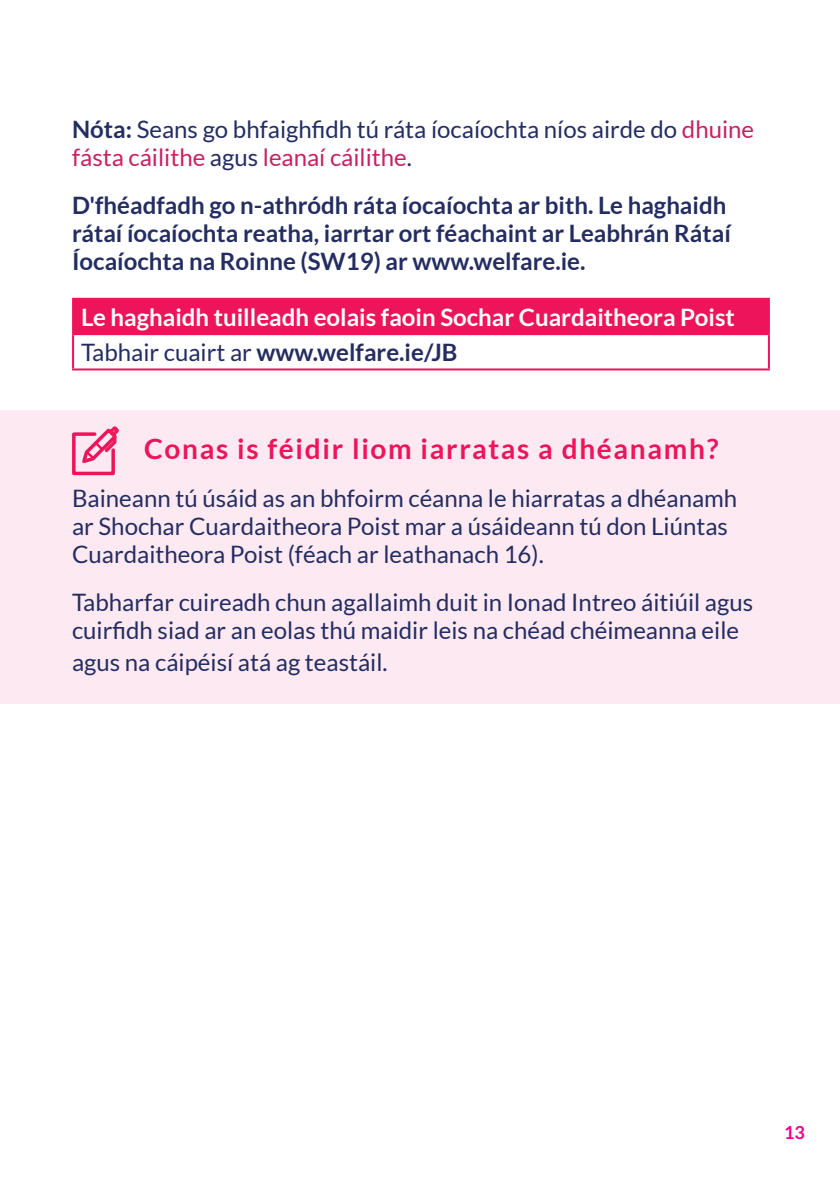
<style>
.page{position:relative;width:840px;height:1191px;background:#fff}
.page>*{position:absolute;margin:0;border:0;box-sizing:border-box;transform-origin:0 0}
.Part_1_Subheading{font:700 28px "Lato";letter-spacing:.06em;color:#ed145b}
.t1{font:24px/28px "Lato";color:#242d62}
.t2{font:700 24px/28px "Lato";color:#242d62}
.t3{font:700 24px "Lato";color:#fff}
.t4{font:700 18px "Lato";color:#ec008c}
.s1{font-weight:700}
.s2{color:#c72263}
.s3{font-weight:400}
</style>
<div class="page">
<div style="left:0;top:410px;width:839px;height:294px;background:#fde9f1"></div>
<div style="left:73px;top:299px;width:695px;height:35px;background:#ed145b"></div>
<hr style="left:72px;top:298px;width:697px;height:2px;background:#ed145b">
<hr style="left:72px;top:300px;width:2px;height:33px;background:#ed145b">
<hr style="left:767px;top:300px;width:2px;height:33px;background:#ed145b">
<hr style="left:72px;top:333px;width:697px;height:2px;background:#ed145b">
<hr style="left:72px;top:335px;width:2px;height:33px;background:#ed145b">
<hr style="left:767px;top:335px;width:2px;height:33px;background:#ed145b">
<hr style="left:72px;top:368px;width:697px;height:2px;background:#ed145b">
<svg style="left:72px;top:426px;width:47px;height:50px"></svg>
<p class="t1" style="left:72px;top:115px;width:683px"><span class="s1">Nóta:</span> Seans go bhfaighfidh tú ráta íocaíochta níos airde do <span class="s2">dhuine fásta cáilithe</span> agus <span class="s2">leanaí cáilithe</span>.</p>
<p class="t2" style="left:72px;top:191px;width:660px">D'fhéadfadh go n-athródh ráta íocaíochta ar bith. Le haghaidh rátaí íocaíochta reatha, iarrtar ort féachaint ar Leabhrán Rátaí<br>Íocaíochta na Roinne (SW19) ar www.welfare.ie.</p>
<p class="t3" style="left:81px;top:304px;width:655px">Le haghaidh tuilleadh eolais faoin Sochar Cuardaitheora Poist</p>
<p class="t2" style="left:81px;top:338px;width:378px"><span class="s3">Tabhair cuairt ar</span> www.welfare.ie/JB</p>
<p class="Part_1_Subheading" style="left:144px;top:432px;width:575px">Conas is féidir liom iarratas a dhéanamh?</p>
<p class="t1" style="left:72px;top:483px;width:666px">Baineann tú úsáid as an bhfoirm céanna le hiarratas a dhéanamh ar Shochar Cuardaitheora Poist mar a úsáideann tú don Liúntas<br>Cuardaitheora Poist (féach ar leathanach 16).</p>
<p class="t1" style="left:72px;top:588px;width:682px">Tabharfar cuireadh chun agallaimh duit in Ionad Intreo áitiúil agus cuirfidh siad ar an eolas thú maidir leis na chéad chéimeanna eile</p>
<p class="t1" style="left:72px;top:648px;width:317px">agus na cáipéisí atá ag teastáil.</p>
<p class="t4" style="left:783px;top:1122px;width:22px">13</p>
</div>
